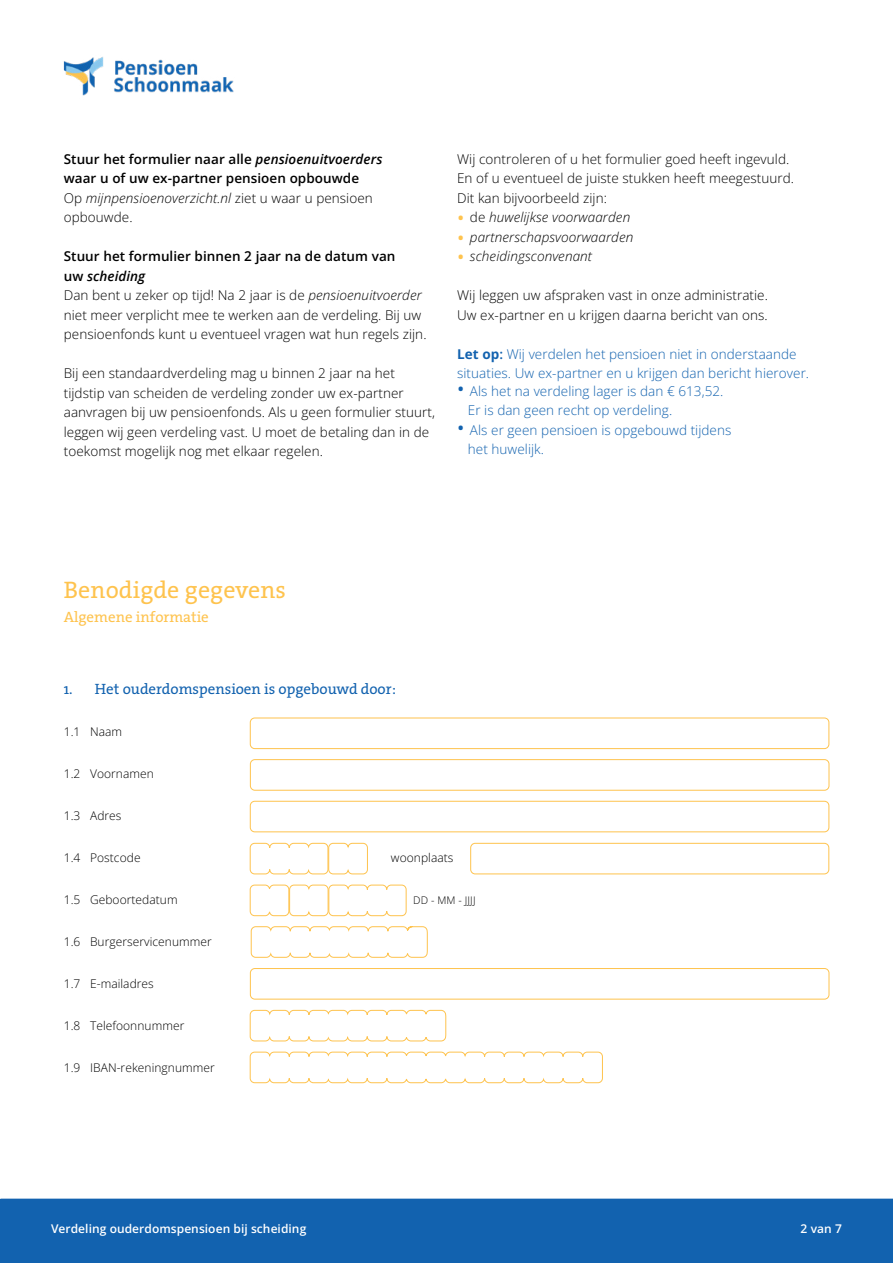
<style>
.page{position:relative;width:893px;height:1263px;background:#fff}
.page>*{position:absolute;margin:0;border:0;box-sizing:border-box;transform-origin:0 0}
.t1{font:24px "The Serif HP5 Plain";letter-spacing:.005em;color:#fec34e}
.t2{font:15px "The Serif HP5 Plain";color:#1262af}
.t3{font:15px "The Serif HP5 Plain";color:#fec34e}
.t4{font:300 13.5px/19.5px "Open Sans";letter-spacing:.005em;color:#000}
.t5{font:300 13.5px/19.5px "Open Sans";letter-spacing:.005em;color:#1262af}
.t6{font:600 13.5px/19.5px "Open Sans";letter-spacing:.005em;color:#000}
.t7{font:italic 13.5px "Open Sans";letter-spacing:.005em;color:#000}
.t8{font:300 12px "Open Sans";letter-spacing:.005em;color:#000}
.t9{font:600 12px "Open Sans";letter-spacing:.005em;color:#fff}
.t10{font:300 10.5px "Open Sans";letter-spacing:.01em;color:#000}
.s1{font-style:italic}
.s2{font-weight:300}
.s3{font-weight:400;font-style:italic}
.s4{font-weight:600}
.s5{font-weight:600;font-style:italic}
.s6{font-style:normal;font-size:19.5px;color:#fec34e}
.s7{font-weight:300;font-style:normal}
.s8{font-weight:700}
.s9{font-weight:400;font-size:19.5px}
</style>
<div class="page">
<img style="left:63px;top:57px;width:171px;height:39px">
<div style="left:0;top:1199px;width:893px;height:64px;background:#1262af"></div>
<div style="left:470px;top:843px;width:359px;height:31px;border:1px solid #fec34e;border-radius:4px"></div>
<svg style="left:249px;top:884px;width:158px;height:32px"></svg>
<svg style="left:249px;top:842px;width:119px;height:33px"></svg>
<svg style="left:249px;top:926px;width:354px;height:158px"></svg>
<div style="left:250px;top:718px;width:579px;height:31px;border:1px solid #fec34e;border-radius:4px"></div>
<div style="left:250px;top:759px;width:579px;height:32px;border:1px solid #fec34e;border-radius:4px"></div>
<div style="left:250px;top:801px;width:579px;height:31px;border:1px solid #fec34e;border-radius:4px"></div>
<div style="left:250px;top:968px;width:579px;height:31px;border:1px solid #fec34e;border-radius:4px"></div>
<p class="t6" style="left:64px;top:149px;width:320px">Stuur het formulier naar alle <span class="s1">pensioenuitvoerders </span>waar u of uw ex-partner pensioen opbouwde<br><span class="s2">Op</span> <span class="s3">mijnpensioenoverzicht.nl</span> <span class="s2">ziet u waar u pensioen opbouwde.</span></p>
<p class="t4" style="left:64px;top:246px;width:364px"><span class="s4">Stuur het formulier binnen 2 jaar na de datum van<br>uw</span> <span class="s5">scheiding<br></span>Dan bent u zeker op tijd! Na 2 jaar is de <span class="s3">pensioenuitvoerder </span>niet meer verplicht mee te werken aan de verdeling. Bij uw pensioenfonds kunt u eventueel vragen wat hun regels zijn.</p>
<p class="t4" style="left:64px;top:363px;width:373px">Bij een standaardverdeling mag u binnen 2 jaar na het tijdstip van scheiden de verdeling zonder uw ex-partner aanvragen bij uw pensioenfonds. Als u geen formulier stuurt, leggen wij geen verdeling vast. U moet de betaling dan in de toekomst mogelijk nog met elkaar regelen.</p>
<p class="t4" style="left:457px;top:149px;width:339px">Wij controleren of u het formulier goed heeft ingevuld.<br>En of u eventueel de juiste stukken heeft meegestuurd.<br>Dit kan bijvoorbeeld zijn:</p>
<p class="t7" style="left:457px;top:208px;width:175px"><span class="s6">•</span> <span class="s7">de</span> huwelijkse voorwaarden</p>
<p class="t7" style="left:457px;top:227px;width:178px"><span class="s6">•</span> partnerschapsvoorwaarden</p>
<p class="t7" style="left:457px;top:247px;width:137px"><span class="s6">•</span> scheidingsconvenant</p>
<p class="t4" style="left:457px;top:285px;width:312px">Wij leggen uw afspraken vast in onze administratie.<br>Uw ex-partner en u krijgen daarna bericht van ons.</p>
<p class="t5" style="left:457px;top:344px;width:354px"><span class="s8">Let op</span><span class="s4">:</span> Wij verdelen het pensioen niet in onderstaande situaties. Uw ex-partner en u krijgen dan bericht hierover.</p>
<p class="t5" style="left:468px;top:381px;width:257px;text-indent:-11px"><span class="s9">•</span> Als het na verdeling lager is dan € 613,52.<br>Er is dan geen recht op verdeling.</p>
<p class="t5" style="left:468px;top:420px;width:265px;text-indent:-11px"><span class="s9">•</span> Als er geen pensioen is opgebouwd tijdens het huwelijk.</p>
<h1 class="t1" style="left:64px;top:575px;width:224px">Benodigde gegevens</h1>
<p class="t3" style="left:64px;top:608px;width:147px">Algemene informatie</p>
<p class="t2" style="left:64px;top:679px;width:334px">1. Het ouderdomspensioen is opgebouwd door:</p>
<p class="t8" style="left:64px;top:723px;width:60px">1.1 Naam</p>
<p class="t8" style="left:64px;top:765px;width:92px">1.2 Voornamen</p>
<p class="t8" style="left:64px;top:807px;width:59px">1.3 Adres</p>
<p class="t8" style="left:64px;top:849px;width:78px">1.4 Postcode</p>
<p class="t8" style="left:391px;top:849px;width:64px">woonplaats</p>
<p class="t8" style="left:64px;top:891px;width:115px">1.5 Geboortedatum</p>
<p class="t10" style="left:413px;top:893px;width:64px">DD - MM - JJJJ</p>
<p class="t8" style="left:64px;top:933px;width:150px">1.6 Burgerservicenummer</p>
<p class="t8" style="left:64px;top:975px;width:92px">1.7 E-mailadres</p>
<p class="t8" style="left:64px;top:1017px;width:122px">1.8 Telefoonnummer</p>
<p class="t8" style="left:64px;top:1059px;width:152px">1.9 IBAN-rekeningnummer</p>
<p class="t9" style="left:51px;top:1221px;width:257px">Verdeling ouderdomspensioen bij scheiding</p>
<p class="t9" style="left:801px;top:1221px;width:43px">2 van 7</p>
</div>
